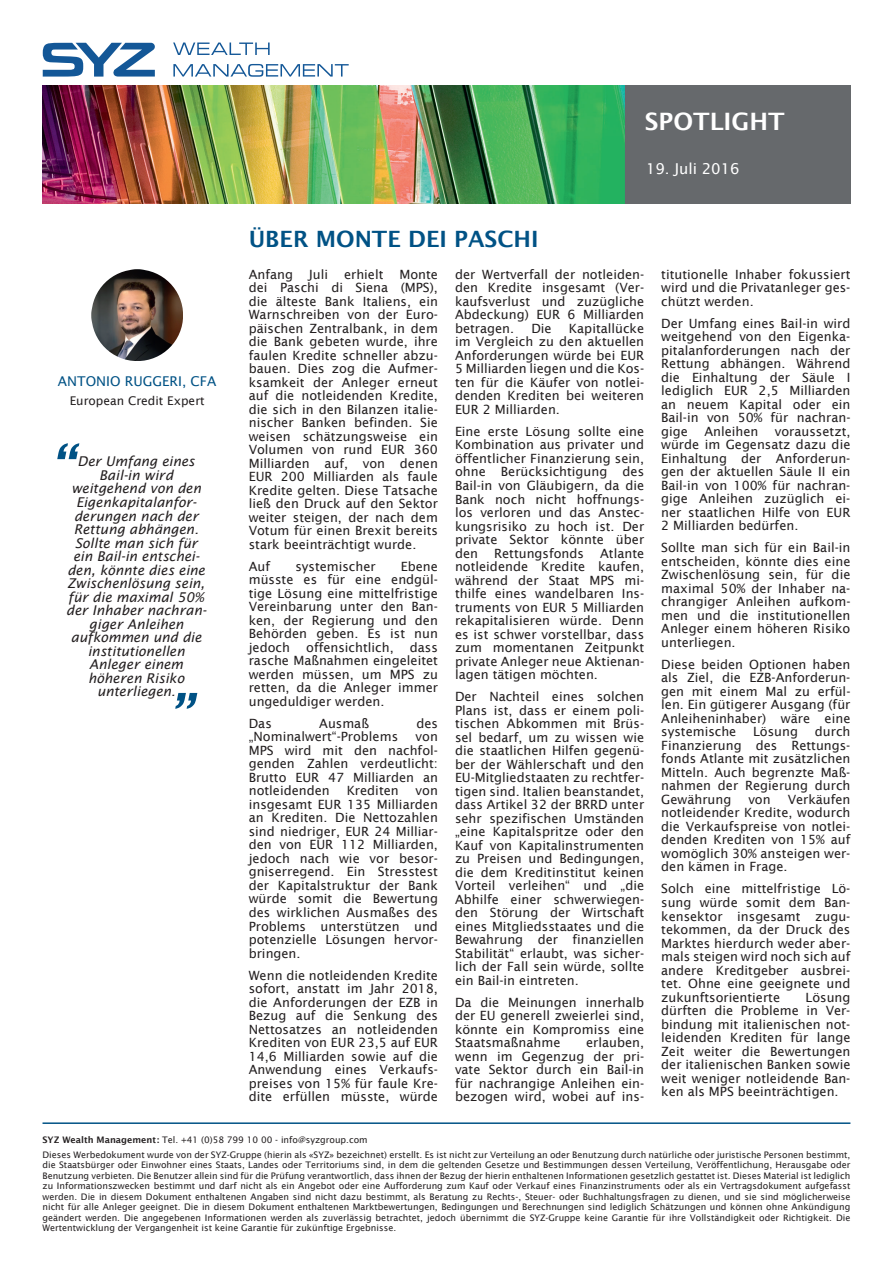
<style>
.page{position:relative;width:893px;height:1263px;background:#fff}
.page>*{position:absolute;margin:0;border:0;box-sizing:border-box;transform-origin:0 0}
.t1{font:italic 600 52.5px "Lucida Sans";color:#005285}
.t2{font:600 24px "Lucida Sans";color:#fff}
.t3{font:600 22.5px "Lucida Sans";color:#005285}
.t4{font:15px "Lucida Sans";color:#fff}
.t5{font:italic 13.5px/13.5px "Lucida Sans";color:#231f20;text-align:center}
.t6{font:13.5px "Lucida Sans";color:#005285}
.t7{font:12.75px/13.5px "Lucida Sans";color:#231f20;text-align:justify}
.t8{font:12px "Lucida Sans";color:#231f20}
.t9{font:9px/10.5px "Lucida Sans";color:#231f20}
.s1{font-weight:600}
</style>
<div class="page">
<img style="left:43px;top:86px;width:807px;height:117px">
<hr style="left:43px;top:1122px;width:807px;height:2px;background:#005285">
<svg style="left:43px;top:43px;width:112px;height:34px"></svg>
<svg style="left:173px;top:43px;width:97px;height:12px"></svg>
<svg style="left:173px;top:64px;width:176px;height:13px"></svg>
<img style="left:91px;top:269px;width:92px;height:92px;border-radius:50%">
<p class="t6" style="left:58px;top:373px;width:160px">ANTONIO RUGGERI, CFA</p>
<p class="t8" style="left:70px;top:394px;width:137px">European Credit Expert</p>
<h1 class="t1" style="left:50px;top:435px;width:25px">“</h1>
<p class="t5" style="left:66px;top:455px;width:142px">Der Umfang eines<br>Bail-in wird weitgehend von den<br>Eigenkapitalanfor&shy;derungen nach der<br>Rettung abhängen.<br>Sollte man sich für ein Bail-in entschei&shy;den, könnte dies eine<br>Zwischenlösung sein, für die maximal 50% der Inhaber nachran&shy;giger Anleihen aufkommen und die institutionellen<br>Anleger einem höheren Risiko unterliegen.</p>
<h1 class="t1" style="left:168px;top:685px;width:25px">”</h1>
<h2 class="t2" style="left:645px;top:108px;width:141px">SPOTLIGHT</h2>
<p class="t4" style="left:646px;top:160px;width:95px">19. Juli 2016</p>
<h3 class="t3" style="left:249px;top:226px;width:291px">Über Monte dei Paschi</h3>
<p class="t7" style="left:249px;top:267px;width:191px">Anfang Juli erhielt Monte dei Paschi di Siena (MPS), die älteste Bank Italiens, ein Warnschreiben von der Euro&shy;päischen Zentralbank, in dem die Bank gebeten wurde, ihre faulen Kredite schneller abzu&shy;bauen. Dies zog die Aufmer&shy;ksamkeit der Anleger erneut auf die notleidenden Kredite, die sich in den Bilanzen italie&shy;nischer Banken befinden. Sie weisen schätzungsweise ein Volumen von rund EUR 360<br>Milliarden auf, von denen EUR 200 Milliarden als faule Kredite gelten. Diese Tatsache ließ den Druck auf den Sektor weiter steigen, der nach dem Votum für einen Brexit bereits stark beeinträchtigt wurde.</p>
<p class="t7" style="left:249px;top:559px;width:23px">Auf</p>
<p class="t7" style="left:295px;top:559px;width:82px">systemischer</p>
<p class="t7" style="left:455px;top:268px;width:191px">der Wertverfall der notleiden&shy;den Kredite insgesamt (Ver&shy;kaufsverlust und zuzügliche Abdeckung) EUR 6 Milliarden betragen.</p>
<p class="t7" style="left:455px;top:322px;width:191px;text-indent:114px">Kapitallücke im Vergleich zu den aktuellen Anforderungen würde bei EUR 5 Milliarden liegen und die Kos&shy;ten für die Käufer von notlei&shy;denden Krediten bei weiteren EUR 2 Milliarden.</p>
<p class="t7" style="left:455px;top:425px;width:191px">Eine erste Lösung sollte eine Kombination aus privater und öffentlicher Finanzierung sein, ohne Berücksichtigung des Bail-in von Gläubigern, da die Bank noch nicht hoffnungs&shy;los verloren und das Anstec&shy;kungsrisiko zu hoch ist. Der private Sektor könnte über den</p>
<p class="t7" style="left:531px;top:322px;width:22px">Die</p>
<p class="t7" style="left:494px;top:546px;width:91px">Rettungsfonds</p>
<p class="t7" style="left:455px;top:546px;width:191px;text-indent:145px">Atlante notleidende Kredite kaufen, während der Staat MPS mi&shy;thilfe eines wandelbaren Ins&shy;truments von EUR 5 Milliarden rekapitalisieren würde. Denn es ist schwer vorstellbar, dass zum momentanen Zeitpunkt private Anleger neue Aktienan&shy;lagen tätigen möchten.</p>
<p class="t7" style="left:455px;top:690px;width:191px">Der Nachteil eines solchen Plans ist, dass er einem poli&shy;tischen Abkommen mit Brüs&shy;sel bedarf, um zu wissen wie die staatlichen Hilfen gegenü&shy;ber der Wählerschaft und den EU-Mitgliedstaaten zu rechtfer&shy;tigen sind. Italien beanstandet, dass Artikel 32 der BRRD unter sehr spezifischen Umständen „eine Kapitalspritze oder den Kauf von Kapitalinstrumenten zu Preisen und Bedingungen, die dem Kreditinstitut keinen Vorteil verleihen“ und „die Abhilfe einer schwerwiegen&shy;den Störung der Wirtschaft eines Mitgliedsstaates und die Bewahrung der finanziellen Stabilität“ erlaubt, was sicher&shy;lich der Fall sein würde, sollte ein Bail-in eintreten.</p>
<p class="t7" style="left:455px;top:995px;width:191px">Da die Meinungen innerhalb der EU generell zweierlei sind, könnte ein Kompromiss eine Staatsmaßnahme</p>
<p class="t7" style="left:249px;top:559px;width:191px;text-indent:152px">Ebene müsste es für eine endgül&shy;tige Lösung eine mittelfristige Vereinbarung unter den Ban&shy;ken, der Regierung und den Behörden geben. Es ist nun jedoch</p>
<p class="t7" style="left:306px;top:641px;width:89px">offensichtlich,</p>
<p class="t7" style="left:249px;top:641px;width:191px;text-indent:161px">dass rasche Maßnahmen eingeleitet werden müssen, um MPS zu retten, da die Anleger immer ungeduldiger werden.</p>
<p class="t7" style="left:249px;top:717px;width:25px">Das</p>
<p class="t7" style="left:319px;top:717px;width:51px">Ausmaß</p>
<p class="t7" style="left:416px;top:717px;width:23px">des</p>
<p class="t7" style="left:249px;top:730px;width:151px">„Nominalwert“-Problems</p>
<p class="t7" style="left:249px;top:730px;width:191px;text-indent:167px">von MPS wird mit den nachfol&shy;genden Zahlen verdeutlicht:<br>Brutto EUR 47 Milliarden an notleidenden</p>
<p class="t7" style="left:347px;top:784px;width:54px">Krediten</p>
<p class="t7" style="left:249px;top:784px;width:191px;text-indent:167px">von insgesamt EUR 135 Milliarden an Krediten. Die Nettozahlen sind niedriger, EUR 24 Milliar&shy;den von EUR 112 Milliarden, jedoch nach wie vor besor&shy;gniserregend. Ein Stresstest der Kapitalstruktur der Bank würde somit die Bewertung des wirklichen Ausmaßes des Problems unterstützen und potenzielle Lösungen hervor&shy;bringen.</p>
<p class="t7" style="left:249px;top:968px;width:191px">Wenn die notleidenden Kredite sofort, anstatt im Jahr 2018, die Anforderungen der EZB in Bezug auf die Senkung des Nettosatzes an notleidenden Krediten von EUR 23,5 auf EUR 14,6 Milliarden sowie auf die Anwendung eines Verkaufs&shy;preises von 15% für faule Kre&shy;dite erfüllen müsste, würde</p>
<p class="t7" style="left:455px;top:1036px;width:191px;text-indent:131px">erlauben, wenn im Gegenzug der pri&shy;vate Sektor durch ein Bail-in für nachrangige Anleihen ein&shy;bezogen wird, wobei auf ins-</p>
<p class="t7" style="left:661px;top:267px;width:191px">titutionelle Inhaber fokussiert wird und die Privatanleger ges&shy;chützt werden.</p>
<p class="t7" style="left:661px;top:316px;width:191px">Der Umfang eines Bail-in wird weitgehend von den Eigenka&shy;pitalanforderungen nach der Rettung abhängen. Während die Einhaltung der Säule I lediglich EUR 2,5 Milliarden an neuem Kapital oder ein Bail-in von 50% für nachran&shy;gige</p>
<p class="t7" style="left:704px;top:424px;width:56px">Anleihen</p>
<p class="t7" style="left:661px;top:424px;width:191px;text-indent:114px">voraussetzt, würde im Gegensatz dazu die Einhaltung der Anforderun&shy;gen der aktuellen Säule II ein Bail-in von 100% für nachran&shy;gige Anleihen zuzüglich ei&shy;ner staatlichen Hilfe von EUR 2 Milliarden bedürfen.</p>
<p class="t7" style="left:661px;top:541px;width:191px">Sollte man sich für ein Bail-in entscheiden, könnte dies eine Zwischenlösung sein, für die maximal 50% der Inhaber na&shy;chrangiger Anleihen aufkom&shy;men und die institutionellen Anleger einem höheren Risiko unterliegen.</p>
<p class="t7" style="left:661px;top:658px;width:191px">Diese beiden Optionen haben als Ziel, die EZB-Anforderun&shy;gen mit einem Mal zu erfül&shy;len. Ein gütigerer Ausgang (für Anleiheninhaber) wäre eine systemische</p>
<p class="t7" style="left:661px;top:725px;width:191px;text-indent:154px">durch Finanzierung des Rettungs&shy;fonds Atlante mit zusätzlichen Mitteln. Auch begrenzte Maß&shy;nahmen der Regierung durch Gewährung</p>
<p class="t7" style="left:753px;top:725px;width:46px">Lösung</p>
<p class="t7" style="left:661px;top:793px;width:191px;text-indent:126px">Verkäufen notleidender Kredite, wodurch die Verkaufspreise von notlei&shy;denden Krediten von 15% auf womöglich 30% ansteigen wer&shy;den kämen in Frage.</p>
<p class="t7" style="left:661px;top:882px;width:191px">Solch eine mittelfristige Lö&shy;sung würde somit dem Ban&shy;kensektor insgesamt zugu&shy;tekommen, da der Druck des Marktes hierdurch weder aber&shy;mals steigen wird noch sich auf andere Kreditgeber ausbrei&shy;tet. Ohne eine geeignete und zukunftsorientierte</p>
<p class="t7" style="left:748px;top:793px;width:24px">von</p>
<p class="t7" style="left:661px;top:990px;width:191px;text-indent:144px">Lösung dürften die Probleme in Ver&shy;bindung mit italienischen not&shy;leidenden Krediten für lange Zeit weiter die Bewertungen der italienischen Banken sowie weit weniger notleidende Ban&shy;ken als MPS beeinträchtigen.</p>
<p class="t9" style="left:43px;top:1132px;width:809px;line-height:14.7px"><span class="s1">SYZ Wealth Management :</span> Tel. +41 (0)58 799 10 00 - info@syzgroup.com<br>Dieses Werbedokument wurde von der SYZ-Gruppe (hierin als «SYZ» bezeichnet) erstellt. Es ist nicht zur Verteilung an oder Benutzung durch natürliche oder juristische Personen bestimmt,</p>
<p class="t9" style="left:43px;top:1160px;width:809px;text-align:justify">die Staatsbürger oder Einwohner eines Staats, Landes oder Territoriums sind, in dem die geltenden Gesetze und Bestimmungen dessen Verteilung, Veröffentlichung, Herausgabe oder Benutzung verbieten. Die Benutzer allein sind für die Prüfung verantwortlich, dass ihnen der Bezug der hierin enthaltenen Informationen gesetzlich gestattet ist. Dieses Material ist lediglich zu Informationszwecken bestimmt und darf nicht als ein Angebot oder eine Aufforderung zum Kauf oder Verkauf eines Finanzinstruments oder als ein Vertragsdokument aufgefasst werden. Die in diesem Dokument enthaltenen Angaben sind nicht dazu bestimmt, als Beratung zu Rechts-, Steuer- oder Buchhaltungsfragen zu dienen, und sie sind möglicherweise nicht für alle Anleger geeignet. Die in diesem Dokument enthaltenen Marktbewertungen, Bedingungen und Berechnungen sind lediglich Schätzungen und können ohne Ankündigung geändert werden. Die angegebenen Informationen werden als zuverlässig betrachtet, jedoch übernimmt die SYZ-Gruppe keine Garantie für ihre Vollständigkeit oder Richtigkeit. Die Wertentwicklung der Vergangenheit ist keine Garantie für zukünftige Ergebnisse.</p>
</div>
